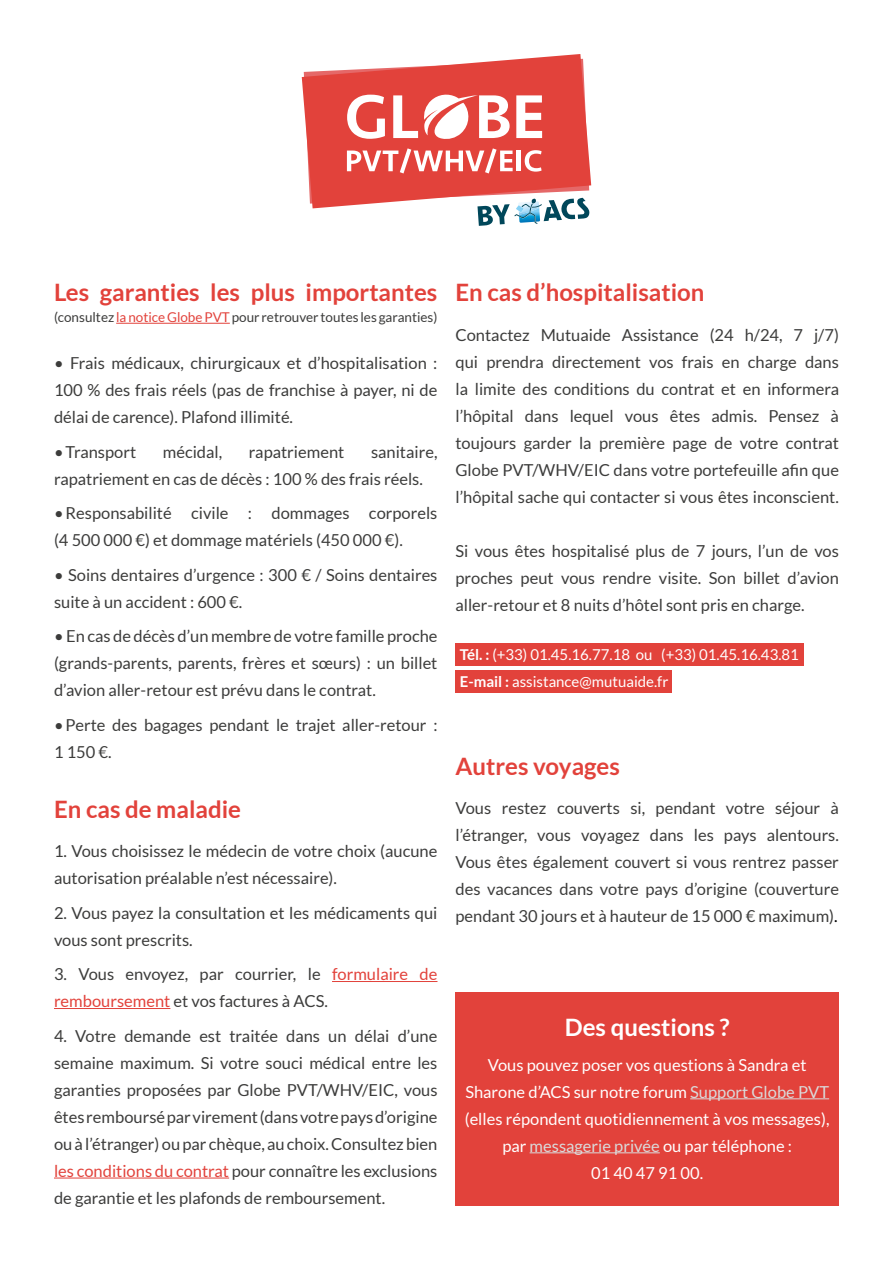
<style>
.page{position:relative;width:893px;height:1263px;background:#fff}
.page>*{position:absolute;margin:0;border:0;box-sizing:border-box;transform-origin:0 0}
.t1{font:700 24px "Lato";color:#e2423b}
.t2{font:700 24px "Lato";color:#fff}
.t3{font:16.5px/27px "Lato";color:#3c3c3b}
.t4{font:16.5px/27px "Lato";color:#fff;text-align:center}
.t5{font:15px/27px "Lato";color:#fff}
.t6{font:13.5px "Lato";color:#3c3c3b}
.s1{color:#e2423b}
.s2{font-weight:700}
.s3{color:#000}
.s4{color:#dadada}
</style>
<div class="page">
<div style="left:455px;top:992px;width:384px;height:214px;background:#e2423b"></div>
<hr style="left:332px;top:981px;width:105px;height:1px;background:#e2423b">
<hr style="left:54px;top:1008px;width:116px;height:1px;background:#e2423b">
<hr style="left:54px;top:1177px;width:175px;height:1px;background:#e2423b">
<hr style="left:116px;top:323px;width:114px;height:1px;background:#e2423b">
<hr style="left:690px;top:1098px;width:139px;height:1px;background:#dadada">
<hr style="left:530px;top:1152px;width:130px;height:1px;background:#dadada">
<div style="left:455px;top:670px;width:217px;height:22px;background:#e2423b"></div>
<div style="left:455px;top:643px;width:349px;height:23px;background:#e2423b"></div>
<svg style="left:302px;top:54px;width:289px;height:172px"></svg>
<h1 class="t1" style="left:54px;top:279px;width:385px">Les garanties les plus importantes</h1>
<p class="t6" style="left:54px;top:310px;width:385px">(consultez <span class="s1">la notice Globe PVT</span> pour retrouver toutes les garanties)</p>
<p class="t3" style="left:54px;top:349px;width:385px;text-align:justify">• Frais médicaux, chirurgicaux et d’hospitalisation :<br>100 % des frais réels (pas de franchise à payer, ni de délai de carence). Plafond illimité.</p>
<p class="t3" style="left:54px;top:438px;width:84px">•Transport</p>
<p class="t3" style="left:163px;top:438px;width:61px">mécidal,</p>
<p class="t3" style="left:249px;top:438px;width:97px">rapatriement</p>
<p class="t3" style="left:54px;top:438px;width:385px;text-indent:317px">sanitaire, rapatriement en cas de décès : 100 % des frais réels.</p>
<p class="t3" style="left:54px;top:499px;width:385px">•Responsabilité civile : dommages corporels (4 500 000 €) et dommage matériels (450 000 €).</p>
<p class="t3" style="left:54px;top:561px;width:385px">• Soins dentaires d’urgence : 300 € / Soins dentaires suite à un accident : 600 €.</p>
<p class="t3" style="left:54px;top:622px;width:385px;text-align:justify">• En cas de décès d’un membre de votre famille proche (grands-parents, parents, frères et sœurs) : un billet d’avion aller-retour est prévu dans le contrat.</p>
<p class="t3" style="left:54px;top:711px;width:385px">•Perte des bagages pendant le trajet aller-retour :<br>1 150 €.</p>
<h1 class="t1" style="left:54px;top:795px;width:189px">En cas de maladie</h1>
<p class="t3" style="left:54px;top:838px;width:385px">1. Vous choisissez le médecin de votre choix (aucune autorisation préalable n’est nécessaire).</p>
<p class="t3" style="left:54px;top:899px;width:385px">2. Vous payez la consultation et les médicaments qui vous sont prescrits.</p>
<p class="t3" style="left:54px;top:961px;width:385px">3. Vous envoyez, par courrier, le <span class="s1">formulaire de remboursement</span> et vos factures à ACS.</p>
<p class="t3" style="left:54px;top:1022px;width:385px;text-align:justify">4. Votre demande est traitée dans un délai d’une semaine maximum. Si votre souci médical entre les garanties proposées par Globe PVT/WHV/EIC, vous êtes remboursé par virement (dans votre pays d’origine ou à l’étranger) ou par chèque, au choix. Consultez bien <span class="s1">les conditions du contrat</span> pour connaître les exclusions de garantie et les plafonds de remboursement.</p>
<h1 class="t1" style="left:455px;top:279px;width:250px">En cas d’hospitalisation</h1>
<p class="t3" style="left:455px;top:321px;width:385px;text-align:justify">Contactez Mutuaide Assistance (24 h/24, 7 j/7) qui prendra directement vos frais en charge dans la limite des conditions du contrat et en informera l’hôpital dans lequel vous êtes admis. Pensez à toujours garder la première page de votre contrat Globe PVT/WHV/EIC dans votre portefeuille afin que l’hôpital sache qui contacter si vous êtes inconscient.</p>
<p class="t3" style="left:455px;top:537px;width:385px;text-align:justify">Si vous êtes hospitalisé plus de 7 jours, l’un de vos proches peut vous rendre visite. Son billet d’avion aller-retour et 8 nuits d’hôtel sont pris en charge.</p>
<p class="t5" style="left:460px;top:640px;width:341px"><span class="s2">Tél. :</span> (+33) 01.45.16.77.18 ou (+33) 01.45.16.43.81<br><span class="s2">E-mail :</span> assistance@mutuaide.fr</p>
<h1 class="t1" style="left:455px;top:752px;width:166px">Autres voyages</h1>
<p class="t3" style="left:455px;top:795px;width:385px;text-align:justify">Vous restez couverts si, pendant votre séjour à l’étranger, vous voyagez dans les pays alentours.<br>Vous êtes également couvert si vous rentrez passer des vacances dans votre pays d’origine (couverture pendant 30 jours et à hauteur de 15 000 € maximum)<span class="s3">.</span></p>
<h1 class="t2" style="left:565px;top:1014px;width:166px">Des questions ?</h1>
<p class="t4" style="left:465px;top:1051px;width:366px">Vous pouvez poser vos questions à Sandra et Sharone d’ACS sur notre forum <span class="s4">Support Globe PVT </span>(elles répondent quotidiennement à vos messages), par <span class="s4">messagerie privée</span> ou par téléphone :<br>01 40 47 91 00.</p>
</div>
